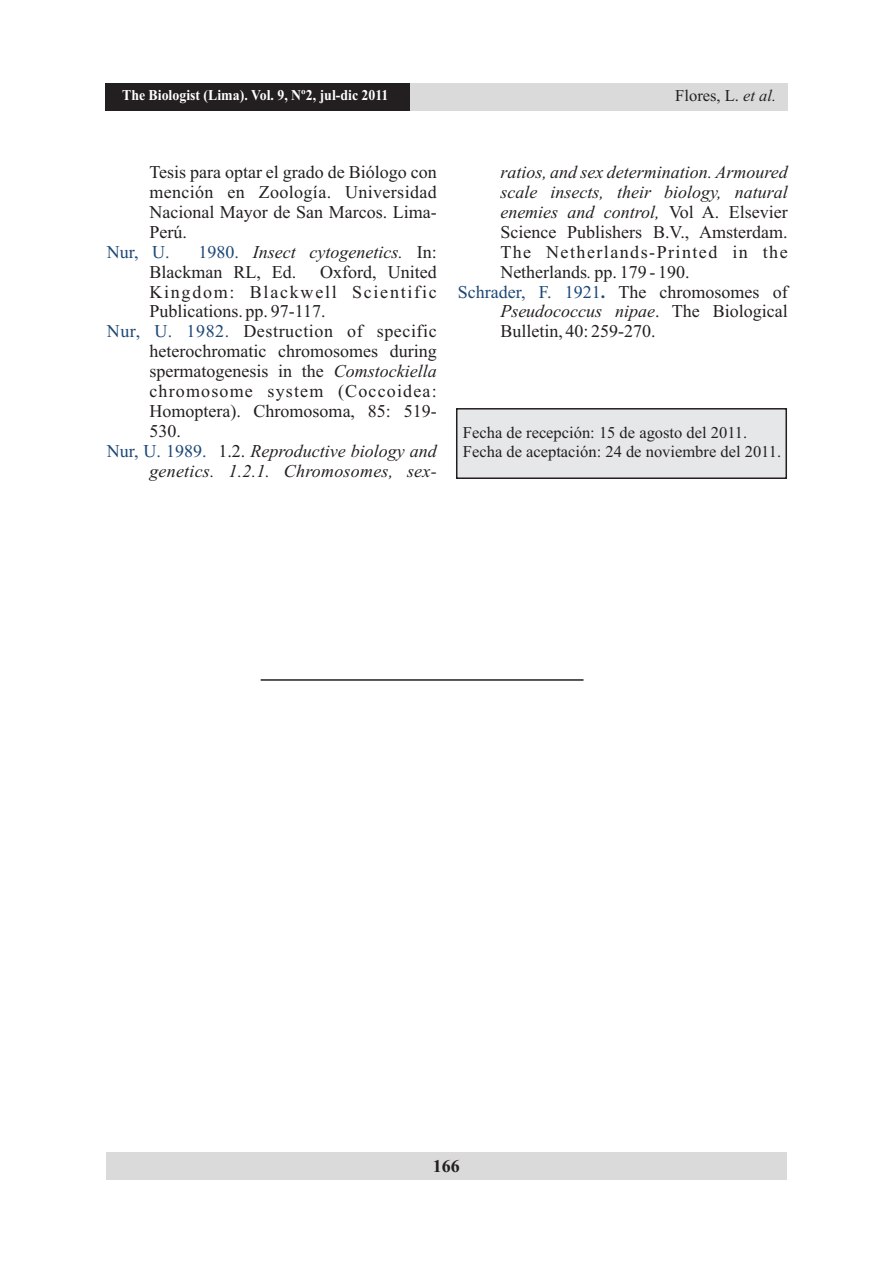
<style>
.page{position:relative;width:893px;height:1263px;background:#fff}
.page>*{position:absolute;margin:0;border:0;box-sizing:border-box;transform-origin:0 0}
.t1{font:18px "Times New Roman";color:#231f20}
.t2{font:italic 18px "Times New Roman";color:#231f20}
.t3{font:18px "Times New Roman";color:#1c4775}
.t4{font:18px "Times New Roman";letter-spacing:.02em;color:#231f20}
.t5{font:18px "Times New Roman";letter-spacing:.095em;color:#231f20}
.t6{font:18px "Times New Roman";letter-spacing:.065em;color:#231f20}
.t7{font:18px "Times New Roman";letter-spacing:.08em;color:#231f20}
.t8{font:18px "Times New Roman";letter-spacing:.03em;color:#231f20}
.t9{font:700 18px "Times New Roman";color:#231f20}
.t10{font:16.5px/18.3px "Times New Roman";color:#231f20}
.t11{font:700 15px "Times New Roman";color:#fff;scale:.92 1}
.s1{font-style:italic}
.s2{font-style:normal}
.s3{font-weight:700}
</style>
<div class="page">
<div style="left:106px;top:1152px;width:680px;height:28px;background:#dbdada"></div>
<div style="left:106px;top:83px;width:681px;height:28px;background:#dbdada"></div>
<div style="left:106px;top:83px;width:304px;height:28px;background:#231f20"></div>
<div style="left:456px;top:408px;width:331px;height:71px;background:#e6e7e9"></div>
<hr style="left:261px;top:679px;width:322px;height:2px;background:#231f20">
<p class="t11" style="left:122px;top:90px;width:291px">The Biologist (Lima). Vol. 9, Nº2, jul-dic 2011</p>
<p class="t10" style="left:675px;top:88px;width:102px">Flores, L. <span class="s1">et al.</span></p>
<p class="t1" style="left:149px;top:165px;width:289px">Tesis para optar el grado de Biólogo con</p>
<p class="t4" style="left:149px;top:185px;width:289px">mención en Zoología. Universidad</p>
<p class="t1" style="left:149px;top:205px;width:289px">Nacional Mayor de San Marcos. Lima-</p>
<p class="t1" style="left:149px;top:225px;width:39px">Perú.</p>
<p class="t1" style="left:417px;top:245px;width:21px">In:</p>
<p class="t1" style="left:149px;top:265px;width:149px">Blackman RL, Ed.</p>
<p class="t1" style="left:320px;top:265px;width:118px">Oxford, United</p>
<p class="t5" style="left:149px;top:285px;width:289px">Kingdom: Blackwell Scientific</p>
<p class="t1" style="left:149px;top:305px;width:178px">Publications. pp. 97-117.</p>
<p class="t8" style="left:243px;top:325px;width:195px">Destruction of specific</p>
<p class="t1" style="left:149px;top:345px;width:289px">heterochromatic chromosomes during</p>
<p class="t1" style="left:149px;top:365px;width:289px">spermatogenesis in the <span class="s1">Comstockiella</span></p>
<p class="t6" style="left:149px;top:385px;width:289px">chromosome system (Coccoidea:</p>
<p class="t1" style="left:149px;top:405px;width:289px">Homoptera). Chromosoma, 85: 519-</p>
<p class="t1" style="left:149px;top:425px;width:33px">530.</p>
<p class="t2" style="left:218px;top:444px;width:220px"><span class="s2">1.2.</span> Reproductive biology and</p>
<p class="t2" style="left:149px;top:464px;width:289px">genetics. 1.2.1. Chromosomes, sex-</p>
<p class="t3" style="left:107px;top:245px;width:64px">Nur, U.</p>
<p class="t3" style="left:199px;top:245px;width:42px">1980.</p>
<p class="t2" style="left:253px;top:245px;width:152px">Insect cytogenetics.</p>
<p class="t3" style="left:107px;top:325px;width:124px">Nur, U. 1982.</p>
<p class="t3" style="left:107px;top:444px;width:101px">Nur, U. 1989.</p>
<p class="t2" style="left:500px;top:165px;width:289px">ratios, and sex determination. Armoured</p>
<p class="t2" style="left:500px;top:185px;width:289px">scale insects, their biology, natural</p>
<p class="t2" style="left:500px;top:205px;width:289px">enemies and control, <span class="s2">Vol A. Elsevier</span></p>
<p class="t1" style="left:500px;top:225px;width:289px">Science Publishers B.V., Amsterdam.</p>
<p class="t7" style="left:500px;top:245px;width:289px">The Netherlands-Printed in the</p>
<p class="t1" style="left:500px;top:265px;width:191px">Netherlands<span class="s1">.</span> pp. 179 - 190.</p>
<p class="t1" style="left:618px;top:285px;width:171px">The chromosomes of</p>
<p class="t2" style="left:500px;top:305px;width:289px">Pseudococcus nipae<span class="s2">. The Biological</span></p>
<p class="t1" style="left:500px;top:325px;width:157px">Bulletin, 40: 259-270.</p>
<p class="t3" style="left:458px;top:285px;width:149px">Schrader, F. 1921<span class="s3">.</span></p>
<p class="t10" style="left:463px;top:425px;width:320px">Fecha de recepción: 15 de agosto del 2011.<br>Fecha de aceptación: 24 de noviembre del 2011.</p>
<p class="t9" style="left:433px;top:1160px;width:28px">166</p>
</div>
